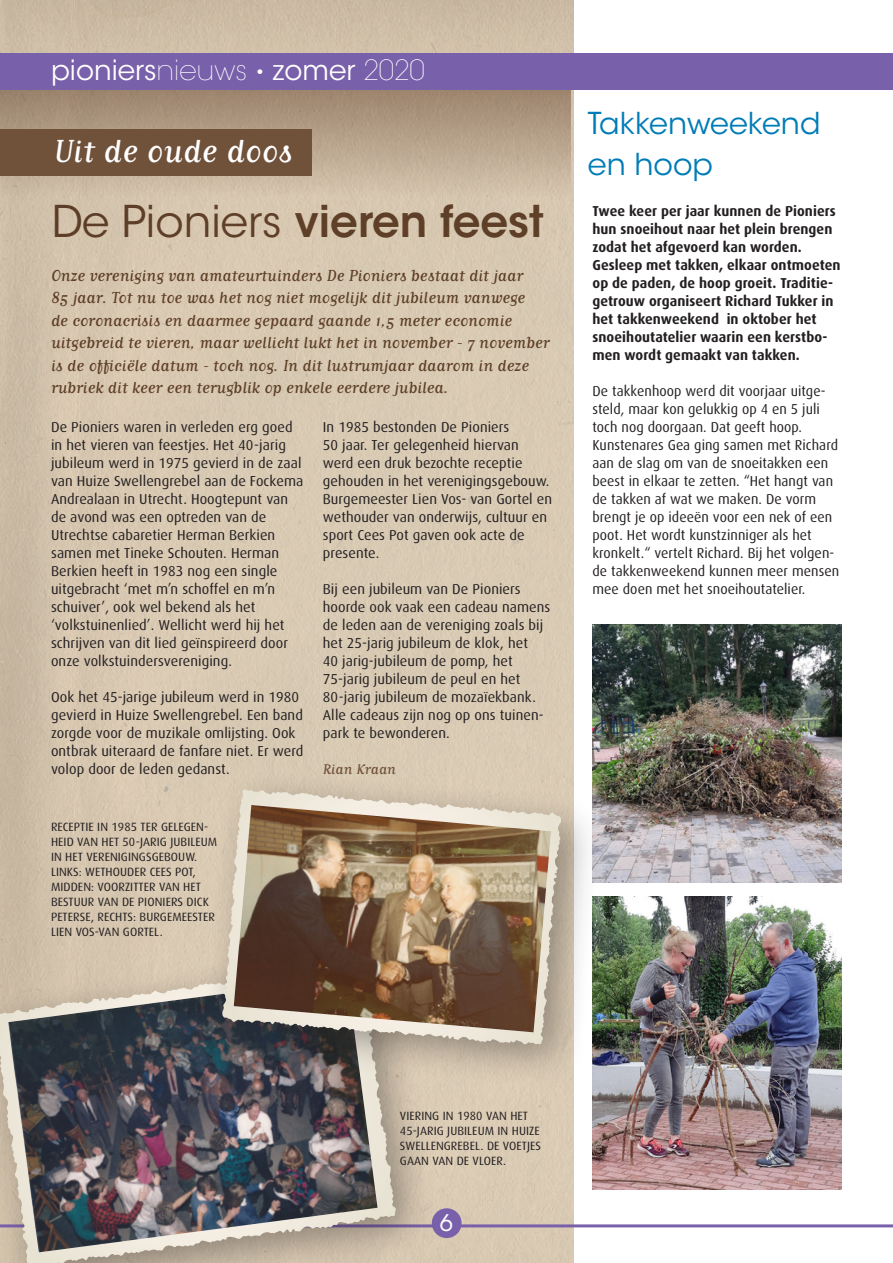
<style>
.page{position:relative;width:893px;height:1263px;background:#fff}
.page>*{position:absolute;margin:0;border:0;box-sizing:border-box;transform-origin:0 0}
.t1{font:600 43.5px "ITC Avant Garde Std";color:#70513a}
.bodytekst{font:37.5px "Matrix Script";letter-spacing:.005em;color:#fff}
.t2{font:30px/40.5px "ITC Avant Garde Std";color:#007cb6}
.t3{font:27.75px "ITC Avant Garde Std";color:#fff}
.t4{font:22.8px "ITC Avant Garde Std";color:#fff}
.t5{font:18.75px/22.5px "Matrix Script";color:#70513a}
.auteur{font:16.5px "Matrix Script";letter-spacing:.005em;color:#70513a}
.bodytekst-2{font:14.4px/18px "Dax";letter-spacing:.005em;color:#231f20}
.bodytekst-3{font:700 14.4px/18px "Dax";letter-spacing:.005em;color:#231f20}
.bodytekst-4{font:12px/15px "Dax";letter-spacing:.005em;color:#231f20}
.s1{font-weight:200}
.s2{font-weight:400}
</style>
<div class="page">
<img style="left:0;top:0;width:574px;height:1263px">
<div style="left:0;top:89px;width:571px;height:108px;background:linear-gradient(to bottom,#9b836c,#d5c4ae)"></div>
<div style="left:0;top:53px;width:893px;height:37px;background:#7960aa"></div>
<hr style="left:0;top:1224px;width:893px;height:3px;background:#7960aa">
<div style="left:432px;top:1208px;width:30px;height:30px;background:#7960aa;border-radius:50%"></div>
<div style="left:0;top:129px;width:311px;height:47px;background:#70513a"></div>
<div style="left:0;top:942px;width:439px;height:321px;background:#231f20;opacity:.4"></div>
<img style="left:8px;top:977px;width:370px;height:275px">
<div style="left:202px;top:769px;width:401px;height:318px;background:#231f20;opacity:.4"></div>
<svg style="left:14px;top:789px;width:337px;height:237px;background:#cabca9"></svg>
<img style="left:234px;top:805px;width:317px;height:227px">
<img style="left:593px;top:897px;width:249px;height:292px">
<img style="left:593px;top:624px;width:249px;height:258px">
<p class="t3" style="left:51px;top:53px;width:375px">pioniers<span class="s1">nieuws •</span> zomer <span class="s1">2020</span></p>
<p class="bodytekst" style="left:54px;top:133px;width:240px">Uit de oude doos</p>
<h1 class="t1" style="left:51px;top:193px;width:494px"><span class="s2">De Pioniers</span> vieren feest</h1>
<p class="t5" style="left:51px;top:264px;width:500px">Onze vereniging van amateurtuinders De Pioniers bestaat dit jaar<br>85 jaar. Tot nu toe was het nog niet mogelijk dit jubileum vanwege<br>de coronacrisis en daarmee gepaard gaande 1,5 meter economie uitgebreid te vieren, maar wellicht lukt het in november - 7 november is de officiële datum - toch nog. In dit lustrumjaar daarom in deze rubriek dit keer een terugblik op enkele eerdere jubilea.</p>
<p class="bodytekst-2" style="left:51px;top:418px;width:254px">De Pioniers waren in verleden erg goed in het vieren van feestjes. Het 40-jarig jubileum werd in 1975 gevierd in de zaal van Huize Swellengrebel aan de Fockema Andrealaan in Utrecht. Hoogtepunt van de avond was een optreden van de Utrechtse cabaretier Herman Berkien samen met Tineke Schouten. Herman Berkien heeft in 1983 nog een single uitgebracht ‘met m’n schoffel en m’n schuiver’, ook wel bekend als het ‘volkstuinenlied’. Wellicht werd hij het schrijven van dit lied geïnspireerd door onze volkstuindersvereniging.</p>
<p class="bodytekst-2" style="left:51px;top:688px;width:254px">Ook het 45-jarige jubileum werd in 1980 gevierd in Huize Swellengrebel. Een band zorgde voor de muzikale omlijsting. Ook ontbrak uiteraard de fanfare niet. Er werd volop door de leden gedanst.</p>
<p class="bodytekst-4" style="left:51px;top:819px;width:168px">RECEPTIE IN 1985 TER GELEGEN-<br>HEID VAN HET 50-JARIG JUBILEUM<br>IN HET VERENIGINGSGEBOUW.<br>LINKS: WETHOUDER CEES POT,<br>MIDDEN: VOORZITTER VAN HET<br>BESTUUR VAN DE PIONIERS DICK<br>PETERSE, RECHTS: BURGEMEESTER<br>LIEN VOS-VAN GORTEL.</p>
<p class="bodytekst-2" style="left:323px;top:418px;width:231px">In 1985 bestonden De Pioniers<br>50 jaar. Ter gelegenheid hiervan werd een druk bezochte receptie gehouden in het verenigingsgebouw.<br>Burgemeester Lien Vos- van Gortel en wethouder van onderwijs, cultuur en sport Cees Pot gaven ook acte de presente.</p>
<p class="bodytekst-2" style="left:323px;top:580px;width:229px">Bij een jubileum van De Pioniers hoorde ook vaak een cadeau namens de leden aan de vereniging zoals bij het 25-jarig jubileum de klok, het<br>40 jarig-jubileum de pomp, het<br>75-jarig jubileum de peul en het<br>80-jarig jubileum de mozaïekbank.<br>Alle cadeaus zijn nog op ons tuinen&shy;park te bewonderen.</p>
<p class="auteur" style="left:323px;top:761px;width:75px">Rian Kraan</p>
<p class="t2" style="left:588px;top:104px;width:234px">Takkenweekend en hoop</p>
<p class="bodytekst-3" style="left:592px;top:202px;width:249px">Twee keer per jaar kunnen de Pioniers hun snoeihout naar het plein brengen zodat het afgevoerd kan worden.<br>Gesleep met takken, elkaar ontmoeten op de paden, de hoop groeit. Traditie&shy;getrouw organiseert Richard Tukker in het takkenweekend in oktober het snoeihoutatelier waarin een kerstbo&shy;men wordt gemaakt van takken.</p>
<p class="bodytekst-2" style="left:592px;top:382px;width:248px">De takkenhoop werd dit voorjaar uitge&shy;steld, maar kon gelukkig op 4 en 5 juli toch nog doorgaan. Dat geeft hoop.<br>Kunstenares Gea ging samen met Richard aan de slag om van de snoeitakken een beest in elkaar te zetten. “Het hangt van de takken af wat we maken. De vorm brengt je op ideeën voor een nek of een poot. Het wordt kunstzinniger als het kronkelt.“ vertelt Richard. Bij het volgen&shy;de takkenweekend kunnen meer mensen mee doen met het snoeihoutatelier.</p>
<p class="bodytekst-4" style="left:400px;top:1108px;width:143px">VIERING IN 1980 VAN HET<br>45-JARIG JUBILEUM IN HUIZE<br>SWELLENGREBEL. DE VOETJES<br>GAAN VAN DE VLOER.</p>
<p class="t4" style="left:440px;top:1209px;width:15px">6</p>
</div>
